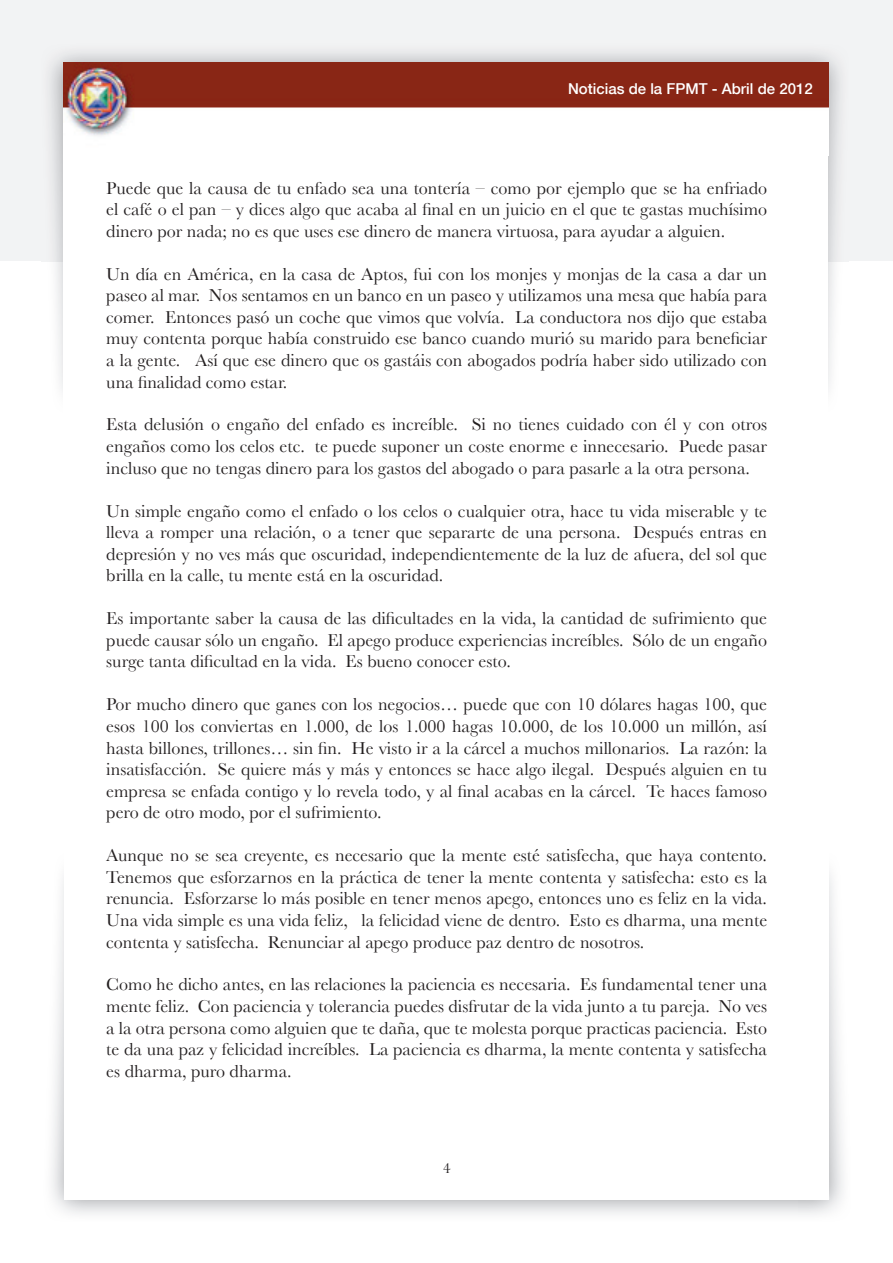
<style>
.page{position:relative;width:893px;height:1263px;background:#fff}
.page>*{position:absolute;margin:0;border:0;box-sizing:border-box;transform-origin:0 0}
.t1{font:18px/21.6px "Baskerville";color:#231f20;text-align:justify}
.t2{font:500 15px "Helvetica Neue";color:#fff}
.t3{font:15px "Baskerville";color:#231f20}
</style>
<div class="page">
<div style="left:0;top:0;width:893px;height:261px;background:#f2f3f4"></div>
<img style="left:41px;top:53px;width:807px;height:338px">
<div style="left:63px;top:64px;width:765px;height:418px;background:#fff"></div>
<img style="left:63px;top:62px;width:765px;height:74px">
<p class="t2" style="left:568px;top:80px;width:246px">Noticias de la FPMT - Abril de 2012</p>
<p class="t1" style="left:106px;top:177px;width:662px">Puede que la causa de tu enfado sea una tontería – como por ejemplo que se ha enfriado el café o el pan – y dices algo que acaba al final en un juicio en el que te gastas muchísimo dinero por nada; no es que uses ese dinero de manera virtuosa, para ayudar a alguien.</p>
<p class="t1" style="left:106px;top:263px;width:662px">Un día en América, en la casa de Aptos, fui con los monjes y monjas de la casa a dar un paseo al mar. Nos sentamos en un banco en un paseo y utilizamos una mesa que había para comer. Entonces pasó un coche que vimos que volvía. La conductora nos dijo que estaba muy contenta porque había construido ese banco cuando murió su marido para beneficiar a la gente. Así que ese dinero que os gastáis con abogados podría haber sido utilizado con una finalidad como estar.</p>
<p class="t1" style="left:106px;top:414px;width:662px">Esta delusión o engaño del enfado es increíble. Si no tienes cuidado con él y con otros engaños como los celos etc. te puede suponer un coste enorme e innecesario. Puede pasar incluso que no tengas dinero para los gastos del abogado o para pasarle a la otra persona.</p>
<p class="t1" style="left:106px;top:500px;width:662px">Un simple engaño como el enfado o los celos o cualquier otra, hace tu vida miserable y te lleva a romper una relación, o a tener que separarte de una persona. Después entras en depresión y no ves más que oscuridad, independientemente de la luz de afuera, del sol que brilla en la calle, tu mente está en la oscuridad.</p>
<p class="t1" style="left:106px;top:607px;width:662px">Es importante saber la causa de las dificultades en la vida, la cantidad de sufrimiento que puede causar sólo un engaño. El apego produce experiencias increíbles. Sólo de un engaño surge tanta dificultad en la vida. Es bueno conocer esto.</p>
<p class="t1" style="left:106px;top:693px;width:662px">Por mucho dinero que ganes con los negocios… puede que con 10 dólares hagas 100, que esos 100 los conviertas en 1.000, de los 1.000 hagas 10.000, de los 10.000 un millón, así hasta billones, trillones… sin fin. He visto ir a la cárcel a muchos millonarios. La razón: la insatisfacción. Se quiere más y más y entonces se hace algo ilegal. Después alguien en tu empresa se enfada contigo y lo revela todo, y al final acabas en la cárcel. Te haces famoso pero de otro modo, por el sufrimiento.</p>
<p class="t1" style="left:106px;top:844px;width:662px">Aunque no se sea creyente, es necesario que la mente esté satisfecha, que haya contento.<br>Tenemos que esforzarnos en la práctica de tener la mente contenta y satisfecha: esto es la renuncia. Esforzarse lo más posible en tener menos apego, entonces uno es feliz en la vida.<br>Una vida simple es una vida feliz, la felicidad viene de dentro. Esto es dharma, una mente contenta y satisfecha. Renunciar al apego produce paz dentro de nosotros.</p>
<p class="t1" style="left:106px;top:974px;width:662px">Como he dicho antes, en las relaciones la paciencia es necesaria. Es fundamental tener una mente feliz. Con paciencia y tolerancia puedes disfrutar de la vida junto a tu pareja. No ves a la otra persona como alguien que te daña, que te molesta porque practicas paciencia. Esto te da una paz y felicidad increíbles. La paciencia es dharma, la mente contenta y satisfecha es dharma, puro dharma.</p>
<p class="t3" style="left:443px;top:1160px;width:9px">4</p>
</div>
